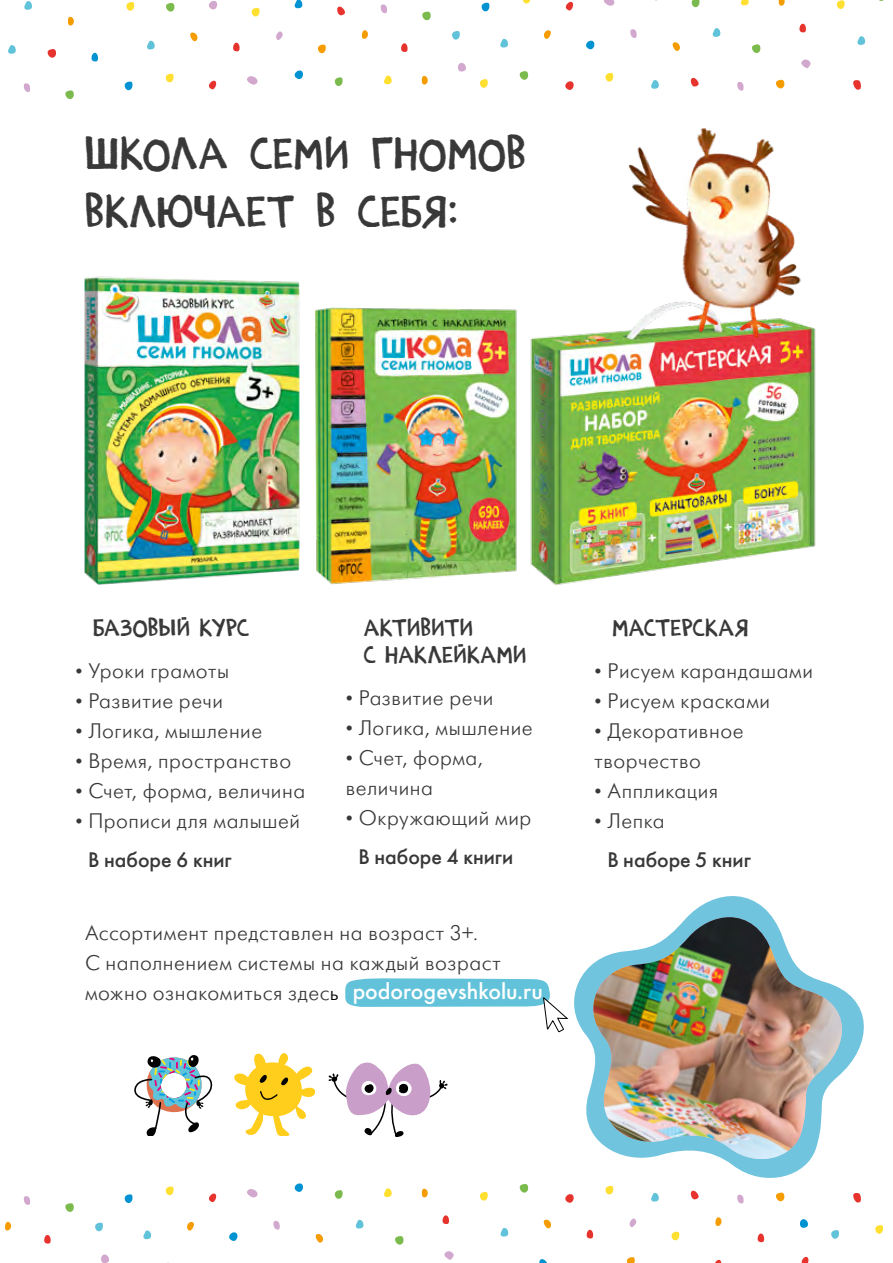
<style>
.page{position:relative;width:893px;height:1263px;background:#fff}
.page>*{position:absolute;margin:0;border:0;box-sizing:border-box;transform-origin:0 0}
.t1{font:42px/58.5px "MOZAIKA Kids";letter-spacing:.015em;color:#383838}
.t2{font:500 22.95px "Futura Futuris";color:#fff}
.t3{font:22.5px/27px "MOZAIKA Kids";letter-spacing:.02em;color:#383838}
.t4{font:300 21px/30px "Futura Futuris";letter-spacing:.025em;color:#383838}
.t5{font:500 21px "Futura Futuris";color:#383838}
.s1{color:#000}
</style>
<div class="page">
<svg style="left:5px;top:1183px;width:879px;height:80px"></svg>
<svg style="left:234px;top:1053px;width:81px;height:82px"></svg>
<svg style="left:134px;top:1055px;width:78px;height:80px"></svg>
<img style="left:315px;top:307px;width:202px;height:278px">
<img style="left:84px;top:276px;width:216px;height:309px">
<img style="left:530px;top:331px;width:286px;height:255px">
<svg style="left:559px;top:896px;width:315px;height:293px"></svg>
<svg style="left:581px;top:906px;width:270px;height:11px"></svg>
<img style="left:581px;top:917px;width:270px;height:252px">
<svg style="left:328px;top:1062px;width:120px;height:75px"></svg>
<img style="left:615px;top:128px;width:201px;height:222px">
<svg style="left:345px;top:978px;width:224px;height:55px"></svg>
<h1 class="t1" style="left:85px;top:125px;width:442px">Школа Семи Гномов включает в себя:</h1>
<p class="t3" style="left:93px;top:615px;width:157px">БАЗОВЫЙ КУРС</p>
<p class="t4" style="left:75px;top:657px;width:155px">• Уроки грамоты</p>
<p class="t4" style="left:75px;top:687px;width:149px">• Развитие речи</p>
<p class="t4" style="left:75px;top:717px;width:188px">• Логика, мышление</p>
<p class="t4" style="left:75px;top:747px;width:217px">• Время, пространство</p>
<p class="t4" style="left:75px;top:777px;width:231px">• Счет, форма, величина</p>
<p class="t4" style="left:75px;top:807px;width:226px">• Прописи для малышей</p>
<p class="t5" style="left:88px;top:847px;width:145px">В наборе 6 книг</p>
<p class="t3" style="left:364px;top:615px;width:164px">АКТИВИТИ<br>С НАКЛЕЙКАМИ</p>
<p class="t4" style="left:346px;top:684px;width:149px">• Развитие речи</p>
<p class="t4" style="left:346px;top:714px;width:188px">• Логика, мышление</p>
<p class="t4" style="left:346px;top:744px;width:138px">• Счет, форма, величина</p>
<p class="t4" style="left:346px;top:804px;width:187px">• Окружающий мир</p>
<p class="t5" style="left:359px;top:844px;width:156px">В наборе 4 книги</p>
<p class="t4" style="left:85px;top:918px;width:417px">Ассортимент представлен на возраст 3+.<br>С наполнением системы на каждый возраст можно ознакомиться здес<span class="s1">ь</span></p>
<p class="t2" style="left:353px;top:977px;width:192px">podorogevshkolu.ru</p>
<p class="t3" style="left:612px;top:615px;width:137px">МАСТЕРСКАЯ</p>
<p class="t4" style="left:595px;top:657px;width:220px">• Рисуем карандашами</p>
<p class="t4" style="left:595px;top:687px;width:177px">• Рисуем красками</p>
<p class="t4" style="left:595px;top:717px;width:150px">• Декоративное творчество</p>
<p class="t4" style="left:595px;top:777px;width:125px">• Аппликация</p>
<p class="t4" style="left:595px;top:807px;width:71px">• Лепка</p>
<p class="t5" style="left:607px;top:847px;width:145px">В наборе 5 книг</p>
</div>
